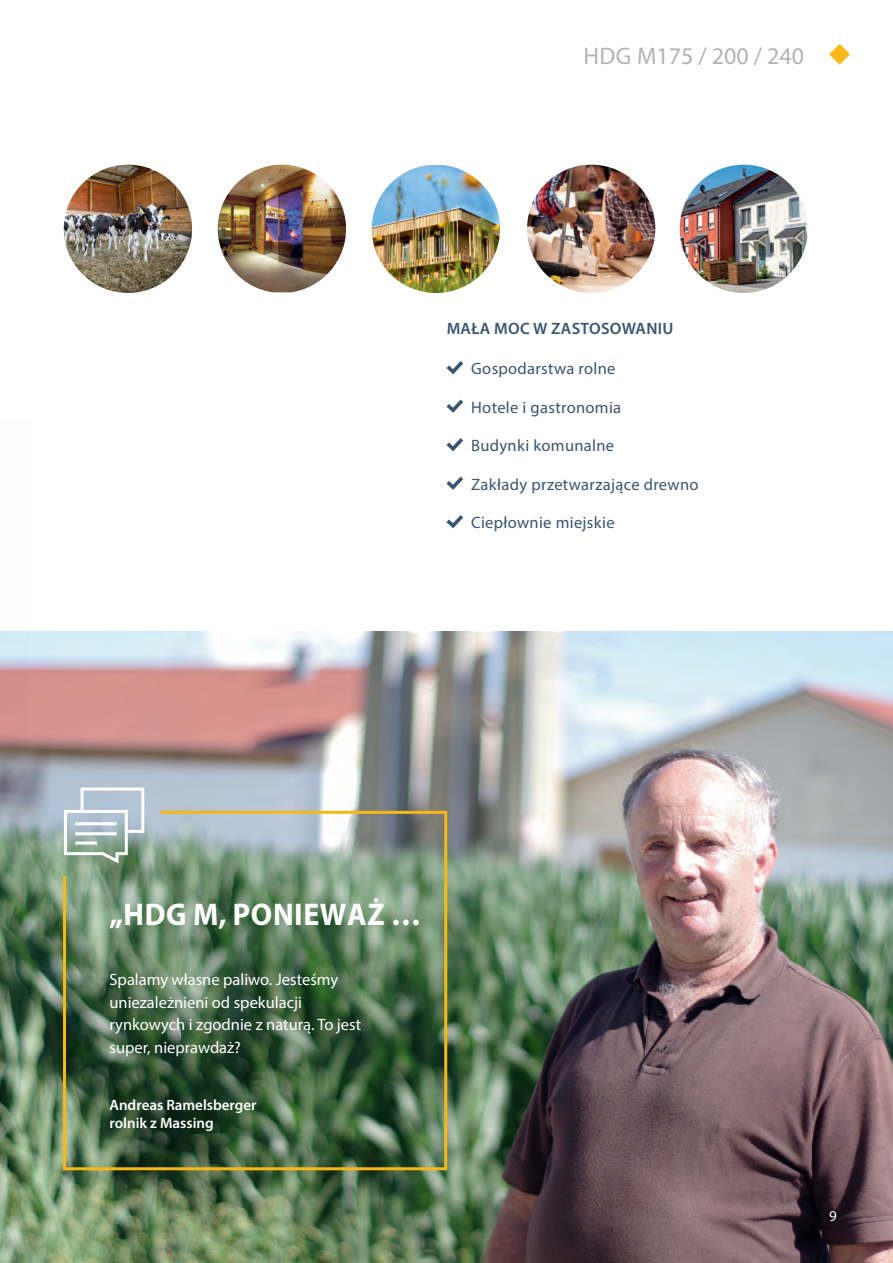
<style>
.page{position:relative;width:893px;height:1263px;background:#fff}
.page>*{position:absolute;margin:0;border:0;box-sizing:border-box;transform-origin:0 0}
.t1{font:700 31.5px "Myriad Pro";letter-spacing:.02em;color:#fff;scale:.95 1}
.t2{font:24px "Myriad Pro";color:#b2b3b7}
.t3{font:16.5px/22.5px "Myriad Pro";color:#fff}
.Grundtext{font:16.5px "Myriad Pro";letter-spacing:.02em;color:#395570}
.t4{font:600 16.5px "Myriad Pro";letter-spacing:.02em;color:#395570}
.t5{font:600 15px "Myriad Pro";color:#fff}
.t6{font:15px "Myriad Pro";color:#fff}
</style>
<div class="page">
<img style="left:0;top:631px;width:893px;height:632px">
<img style="left:0;top:631px;width:31px;height:553px">
<img style="left:218px;top:165px;width:128px;height:127px">
<img style="left:64px;top:165px;width:128px;height:128px;border-radius:64px">
<img style="left:372px;top:165px;width:128px;height:128px">
<img style="left:680px;top:165px;width:128px;height:128px;border-radius:64px">
<img style="left:527px;top:165px;width:128px;height:128px;border-radius:64px">
<img style="left:62px;top:809px;width:387px;height:363px">
<svg style="left:446px;top:361px;width:17px;height:13px"></svg>
<svg style="left:446px;top:400px;width:17px;height:13px"></svg>
<svg style="left:446px;top:438px;width:17px;height:13px"></svg>
<svg style="left:446px;top:477px;width:17px;height:13px"></svg>
<svg style="left:446px;top:515px;width:17px;height:13px"></svg>
<svg style="left:63px;top:786px;width:83px;height:80px"></svg>
<svg style="left:829px;top:44px;width:21px;height:21px"></svg>
<p class="t2" style="left:583px;top:41px;width:222px">HDG M175 / 200 / 240</p>
<p class="t4" style="left:447px;top:318px;width:228px">MAŁA MOC W ZASTOSOWANIU</p>
<p class="Grundtext" style="left:471px;top:359px;width:146px">Gospodarstwa rolne</p>
<p class="Grundtext" style="left:471px;top:397px;width:151px">Hotele i gastronomia</p>
<p class="Grundtext" style="left:471px;top:436px;width:145px">Budynki komunalne</p>
<p class="Grundtext" style="left:471px;top:474px;width:229px">Zakłady przetwarzające drewno</p>
<p class="Grundtext" style="left:471px;top:513px;width:145px">Ciepłownie miejskie</p>
<p class="t1" style="left:109px;top:894px;width:329px">„HDG M, PONIEWAŻ …</p>
<p class="t3" style="left:109px;top:968px;width:253px">Spalamy własne paliwo. Jesteśmy uniezależnieni od spekulacji rynkowych i zgodnie z naturą. To jest super, nieprawdaż?</p>
<p class="t5" style="left:109px;top:1095px;width:149px">Andreas Ramelsberger</p>
<p class="t5" style="left:109px;top:1113px;width:106px">rolnik z Massing</p>
<p class="t6" style="left:829px;top:1207px;width:9px">9</p>
</div>
